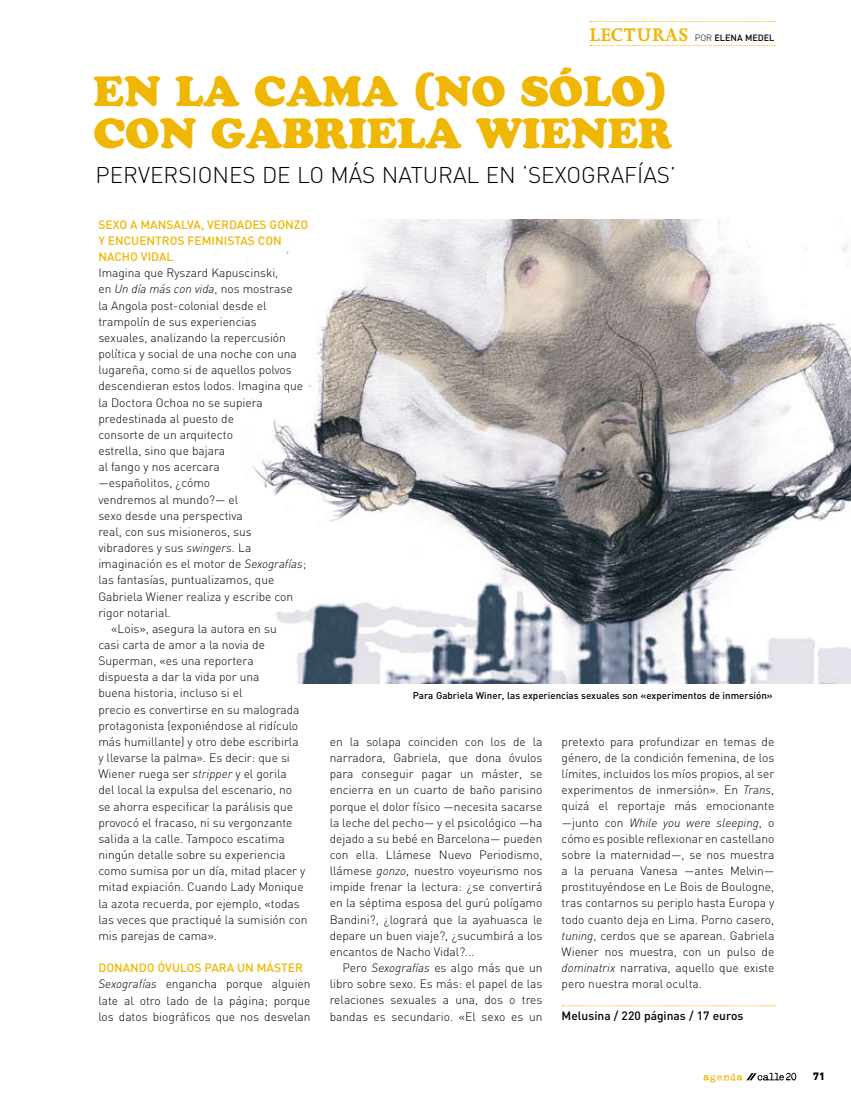
<style>
.page{position:relative;width:851px;height:1106px;background:#fff}
.page>*{position:absolute;margin:0;border:0;box-sizing:border-box;transform-origin:0 0}
.t1{font:42px/42px "Cooper Black Std";color:#efb603}
.t2{font:300 22.5px "DIN";color:#000}
.t3{font:700 21px "Joanna MT Std";letter-spacing:.02em;color:#efb603}
.t4{font:300 12px/16.2px "DIN";color:#000;text-align:justify}
.t5{font:500 12px/16.2px "DIN";color:#efb603}
.t6{font:italic 300 12px "DIN";color:#000}
.t7{font:500 12px "DIN";color:#000}
.t8{font:900 10.5px "DIN";color:#000}
.t9{font:500 9.75px "DIN";color:#000}
.t10{font:500 9px "DIN";color:#000}
.s1{font-weight:300}
.s2{font-style:normal}
.s3{font-style:italic}
.s4{font-weight:500;color:#efb603}
</style>
<div class="page">
<img style="left:246px;top:220px;width:604px;height:463px">
<svg style="left:562px;top:1005px;width:212px;height:1px"></svg>
<svg style="left:589px;top:21px;width:185px;height:1px"></svg>
<svg style="left:589px;top:45px;width:185px;height:1px"></svg>
<svg style="left:703px;top:1072px;width:93px;height:10px"></svg>
<h3 class="t3" style="left:589px;top:23px;width:100px">LECTURAS</h3>
<p class="t10" style="left:694px;top:31px;width:27px"><span class="s1">por</span> elena</p>
<p class="t10" style="left:745px;top:31px;width:7px">medel</p>
<h1 class="t1" style="left:93px;top:70px;width:580px">EN LA CAMA (NO SÓLO)<br>CON GABRIELA WIENER</h1>
<h2 class="t2" style="left:96px;top:160px;width:581px">perversiones de lo más natural en ‘sexografías’</h2>
<p class="t5" style="left:98px;top:216px;width:211px">SEXO A MANSALVA, VERDADES GONZO<br>Y ENCUENTROS FEMINISTAS CON<br>NACHO VIDAL</p>
<p class="t4" style="left:98px;top:264px;width:181px">I magina que Ryszard Kapuscinski,</p>
<p class="t6" style="left:98px;top:282px;width:196px"><span class="s2">en</span> Un día más con vida<span class="s2">, nos mostrase</span></p>
<p class="t4" style="left:98px;top:297px;width:170px">la Angola post-colonial desde el</p>
<p class="t4" style="left:98px;top:313px;width:160px">trampolín de sus experiencias</p>
<p class="t4" style="left:98px;top:329px;width:189px">sexuales, analizando la repercusión</p>
<p class="t4" style="left:98px;top:345px;width:200px">política y social de una noche con una</p>
<p class="t4" style="left:98px;top:361px;width:195px">lugareña, como si de aquellos polvos</p>
<p class="t4" style="left:98px;top:378px;width:206px">descendieran estos lodos. I magina que</p>
<p class="t4" style="left:98px;top:394px;width:166px">la Doctora Ochoa no se supiera</p>
<p class="t4" style="left:98px;top:410px;width:137px">predestinada al puesto de</p>
<p class="t4" style="left:98px;top:426px;width:136px">consorte de un arquitecto</p>
<p class="t4" style="left:98px;top:442px;width:128px">estrella, sino que bajara</p>
<p class="t4" style="left:98px;top:458px;width:123px">al fango y nos acercara</p>
<p class="t4" style="left:98px;top:474px;width:113px">—españolitos, ¿cómo</p>
<p class="t4" style="left:98px;top:491px;width:141px">vendremos al mundo?— el</p>
<p class="t4" style="left:98px;top:507px;width:146px">sexo desde una perspectiva</p>
<p class="t4" style="left:98px;top:523px;width:155px">real, con sus misioneros, sus</p>
<p class="t4" style="left:98px;top:539px;width:154px">vibradores y sus <span class="s3">swingers</span>. La</p>
<p class="t4" style="left:98px;top:555px;width:209px">imaginación es el motor de <span class="s3">Sexografías</span>;</p>
<p class="t4" style="left:98px;top:571px;width:177px">las fantasías, puntualizamos, que</p>
<p class="t4" style="left:98px;top:588px;width:196px">Gabriela Wiener realiza y escribe con</p>
<p class="t4" style="left:98px;top:604px;width:74px">rigor notarial.</p>
<p class="t4" style="left:111px;top:620px;width:167px">«Lois», asegura la autora en su</p>
<p class="t4" style="left:98px;top:636px;width:168px">casi carta de amor a la novia de</p>
<p class="t4" style="left:98px;top:652px;width:157px">Superman, «es una reportera</p>
<p class="t4" style="left:98px;top:668px;width:163px">dispuesta a dar la vida por una</p>
<p class="t4" style="left:98px;top:684px;width:146px">buena historia, incluso si el</p>
<p class="t4" style="left:98px;top:701px;width:203px">precio es convertirse en su malograda</p>
<p class="t4" style="left:98px;top:717px;width:201px">protagonista (exponiéndose al ridículo</p>
<p class="t4" style="left:98px;top:733px;width:202px">más humillante) y otro debe escribirla</p>
<p class="t4" style="left:98px;top:749px;width:193px">y llevarse la palma». Es decir: que si</p>
<p class="t4" style="left:98px;top:765px;width:190px">Wiener ruega ser <span class="s3">stripper</span> y el gorila</p>
<p class="t4" style="left:98px;top:781px;width:195px">del local la expulsa del escenario, no</p>
<p class="t4" style="left:98px;top:797px;width:196px">se ahorra especificar la parálisis que</p>
<p class="t4" style="left:98px;top:814px;width:196px">provocó el fracaso, ni su vergonzante</p>
<p class="t4" style="left:98px;top:830px;width:188px">salida a la calle. Tampoco escatima</p>
<p class="t4" style="left:98px;top:846px;width:188px">ningún detalle sobre su experiencia</p>
<p class="t4" style="left:98px;top:862px;width:208px">como sumisa por un día, mitad placer y</p>
<p class="t4" style="left:98px;top:878px;width:207px">mitad expiación. Cuando Lady Monique</p>
<p class="t4" style="left:98px;top:894px;width:203px">la azota recuerda, por ejemplo, «todas</p>
<p class="t4" style="left:98px;top:911px;width:210px">las veces que practiqué la sumisión con</p>
<p class="t4" style="left:98px;top:927px;width:120px">mis parejas de cama».</p>
<p class="t5" style="left:98px;top:959px;width:9px">donando</p>
<p class="t5" style="left:158px;top:959px;width:16px">óvulos</p>
<p class="t5" style="left:204px;top:959px;width:16px">para</p>
<p class="t9" style="left:413px;top:689px;width:361px">Para Gabriela Winer, las experiencias sexuales son «experimentos de inmersión»</p>
<p class="t4" style="left:561px;top:733px;width:214px">pretexto para profundizar en temas de género, de la condición femenina, de los límites, incluidos los míos propios, al ser experimentos de inmersión». En <span class="s3">Trans</span>, quizá el reportaje más emocionante —junto con <span class="s3">While you were sleeping</span>, o cómo es posible reflexionar en castellano sobre la maternidad—, se nos muestra a la peruana Vanesa —antes M elvin— prostituyéndose en Le Bois de Boulogne, tras contarnos su periplo hasta Europa y todo cuanto deja en Lima. Porno casero, <span class="s3">tuning</span>, cerdos que se aparean. Gabriela Wiener nos muestra, con un pulso de <span class="s3">dominatrix</span> narrativa, aquello que existe pero nuestra moral oculta.</p>
<p class="t7" style="left:561px;top:1008px;width:183px">Melusina / 220 páginas / 17 euros</p>
<p class="t4" style="left:330px;top:733px;width:214px">en la solapa coinciden con los de la narradora, Gabriela, que dona óvulos para conseguir pagar un máster, se encierra en un cuarto de baño parisino porque el dolor físico —necesita sacarse la leche del pecho— y el psicológico —ha dejado a su bebé en Barcelona— pueden con ella. Llámese N uevo Periodismo, llámese <span class="s3">gonzo</span>, nuestro voyeurismo nos impide frenar la lectura: ¿se convertirá en la séptima esposa del gurú polígamo Bandini?, ¿logrará que la ayahuasca le depare un buen viaje?, ¿sucumbirá a los encantos de Nacho Vidal?...</p>
<p class="t4" style="left:330px;top:959px;width:214px;text-indent:13px">Pero <span class="s3">Sexografías</span> es algo más que un libro sobre sexo. Es más: el papel de las relaciones sexuales a una, dos o tres bandas es secundario. «El sexo es un</p>
<p class="t4" style="left:98px;top:959px;width:214px;text-align:left;text-indent:139px"><span class="s4">un máster<br></span><span class="s3">Sexografías</span> engancha porque alguien late al otro lado de la página; porque los datos biográficos que nos desvelan</p>
<p class="t8" style="left:813px;top:1069px;width:13px">71</p>
</div>
